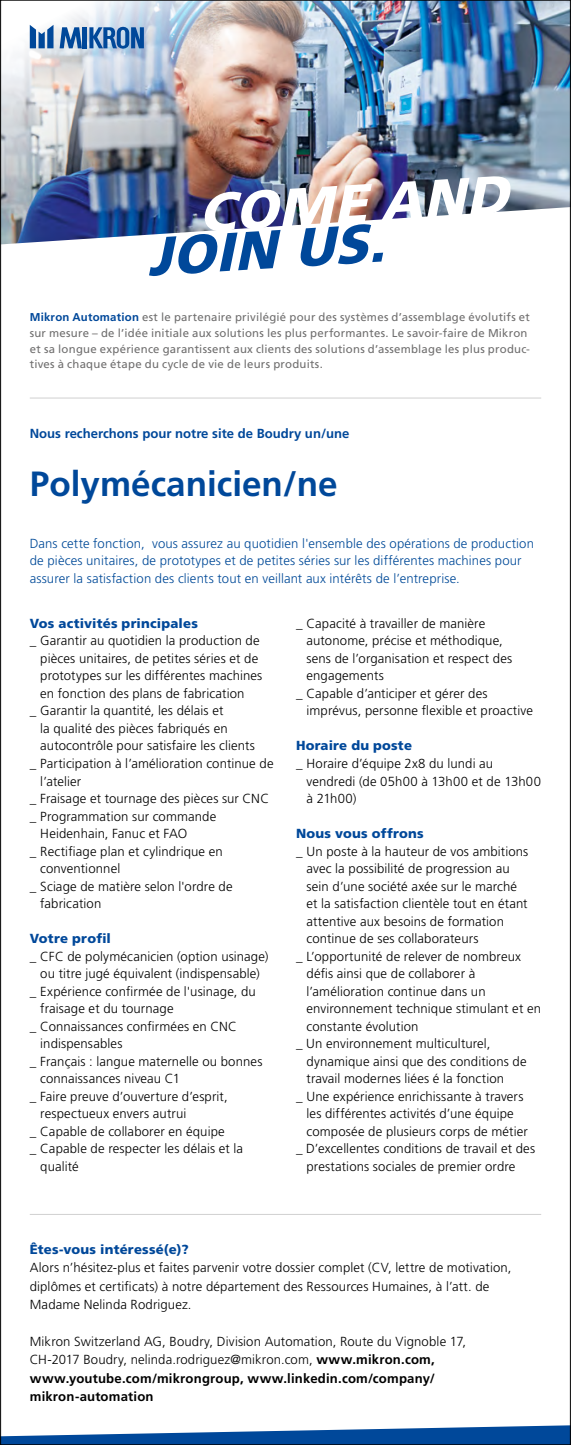
<style>
.page{position:relative;width:571px;height:1445px;background:#fff}
.page>*{position:absolute;margin:0;border:0;box-sizing:border-box;transform-origin:0 0}
.t1{font:italic 900 54.07px "Frutiger LT Std";color:#fff}
.t2{font:italic 900 54.07px "Frutiger LT Std";color:#00489a}
.Vacancy{font:700 35px "Frutiger LT Std";color:#00489a}
.Running_text{font:300 13.12px/17.5px "Frutiger LT Std";letter-spacing:.01em;color:#000}
.Running_text-2{font:300 13.12px/17.5px "Frutiger LT Std";letter-spacing:.01em;color:#004a98}
.Running_text-3{font:900 13.12px "Frutiger LT Std";letter-spacing:.015em;color:#00489a}
.Introduction{font:700 13.12px "Frutiger LT Std";color:#00489a}
.Portrait{font:11.38px/15.8px "Frutiger LT Std";letter-spacing:.02em;color:#706f6f}
.s1{font-weight:700;color:#00489a}
.s2{font-weight:900;color:#00489a}
.s3{font-weight:700}
</style>
<div class="page">
<svg style="left:2px;top:1425px;width:566px;height:17px"></svg>
<hr style="left:30px;top:1213px;width:511px;height:1px;background:#d0d0d0">
<hr style="left:30px;top:397px;width:511px;height:1px;background:#d0d0d0">
<img style="left:452px;top:2px;width:116px;height:213px">
<img style="left:2px;top:2px;width:450px;height:243px">
<svg style="left:30px;top:25px;width:23px;height:23px"></svg>
<svg style="left:60px;top:27px;width:22px;height:21px"></svg>
<hr style="left:83px;top:27px;width:4px;height:21px;background:#00489a">
<svg style="left:89px;top:27px;width:55px;height:22px"></svg>
<p class="t1" style="left:196px;top:179px;width:311px;rotate:-3deg">COME AND</p>
<p class="t2" style="left:145px;top:223px;width:239px;rotate:-3deg">JOIN US.</p>
<p class="Portrait" style="left:30px;top:309px;width:501px"><span class="s1">Mikron Automation</span> est le partenaire privilégié pour des systèmes d’assemblage évolutifs et sur mesure – de l’idée initiale aux solutions les plus performantes. Le savoir-faire de Mikron et sa longue expérience garantissent aux clients des solutions d’assemblage les plus produc&shy;tives à chaque étape du cycle de vie de leurs produits.</p>
<p class="Introduction" style="left:30px;top:425px;width:321px">Nous recherchons pour notre site de Boudry un/une</p>
<p class="Vacancy" style="left:30px;top:463px;width:309px">Polymécanicien/ne</p>
<p class="Running_text-2" style="left:30px;top:534px;width:505px">Dans cette fonction, vous assurez au quotidien l'ensemble des opérations de production de pièces unitaires, de prototypes et de petites séries sur les différentes machines pour assurer la satisfaction des clients tout en veillant aux intérêts de l’entreprise.</p>
<p class="Running_text-3" style="left:30px;top:615px;width:169px">Vos activités principales</p>
<p class="Running_text" style="left:40px;top:632px;width:223px;text-indent:-10px">_ Garantir au quotidien la production de pièces unitaires, de petites séries et de prototypes sur les différentes machines en fonction des plans de fabrication</p>
<p class="Running_text" style="left:40px;top:702px;width:216px;text-indent:-10px">_ Garantir la quantité, les délais et<br>la qualité des pièces fabriqués en autocontrôle pour satisfaire les clients</p>
<p class="Running_text" style="left:40px;top:754px;width:235px;text-indent:-10px">_ Participation à l’amélioration continue de l’atelier</p>
<p class="Running_text" style="left:30px;top:789px;width:241px">_ Fraisage et tournage des pièces sur CNC</p>
<p class="Running_text" style="left:40px;top:807px;width:177px;text-indent:-10px">_ Programmation sur commande<br>Heidenhain, Fanuc et FAO</p>
<p class="Running_text" style="left:40px;top:842px;width:184px;text-indent:-10px">_ Rectifiage plan et cylindrique en conventionnel</p>
<p class="Running_text" style="left:40px;top:877px;width:194px;text-indent:-10px">_ Sciage de matière selon l'ordre de fabrication</p>
<p class="Running_text-3" style="left:30px;top:930px;width:83px">Votre profil</p>
<p class="Running_text" style="left:30px;top:947px;width:240px;text-align:center">_ CFC de polymécanicien (option usinage) ou titre jugé équivalent (indispensable)</p>
<p class="Running_text" style="left:40px;top:982px;width:217px;text-indent:-10px">_ Expérience confirmée de l'usinage, du fraisage et du tournage</p>
<p class="Running_text" style="left:40px;top:1017px;width:198px;text-indent:-10px">_ Connaissances confirmées en CNC indispensables</p>
<p class="Running_text" style="left:40px;top:1052px;width:223px;text-indent:-10px">_ Français : langue maternelle ou bonnes connaissances niveau C1</p>
<p class="Running_text" style="left:40px;top:1087px;width:189px;text-indent:-10px">_ Faire preuve d’ouverture d’esprit, respectueux envers autrui</p>
<p class="Running_text" style="left:30px;top:1122px;width:196px">_ Capable de collaborer en équipe</p>
<p class="Running_text" style="left:40px;top:1139px;width:204px;text-indent:-10px">_ Capable de respecter les délais et la qualité</p>
<p class="Running_text" style="left:306px;top:614px;width:207px;text-indent:-10px">_ Capacité à travailler de manière autonome, précise et méthodique, sens de l’organisation et respect des engagements</p>
<p class="Running_text" style="left:306px;top:684px;width:228px;text-indent:-10px">_ Capable d’anticiper et gérer des imprévus, personne flexible et proactive</p>
<p class="Running_text-3" style="left:296px;top:737px;width:117px">Horaire du poste</p>
<p class="Running_text" style="left:306px;top:754px;width:236px;text-indent:-10px">_ Horaire d’équipe 2x8 du lundi au vendredi (de 05h00 à 13h00 et de 13h00 à 21h00)</p>
<p class="Running_text-3" style="left:296px;top:825px;width:129px">Nous vous offrons</p>
<p class="Running_text" style="left:306px;top:842px;width:223px;text-indent:-10px">_ Un poste à la hauteur de vos ambitions avec la possibilité de progression au sein d’une société axée sur le marché et la satisfaction clientèle tout en étant attentive aux besoins de formation continue de ses collaborateurs</p>
<p class="Running_text" style="left:306px;top:947px;width:236px;text-indent:-10px">_ L’opportunité de relever de nombreux défis ainsi que de collaborer à l’amélioration continue dans un environnement technique stimulant et en constante évolution</p>
<p class="Running_text" style="left:306px;top:1034px;width:221px;text-indent:-10px">_ Un environnement multiculturel, dynamique ainsi que des conditions de travail modernes liées é la fonction</p>
<p class="Running_text" style="left:306px;top:1087px;width:223px;text-indent:-10px">_ Une expérience enrichissante à travers les différentes activités d’une équipe composée de plusieurs corps de métier</p>
<p class="Running_text" style="left:306px;top:1139px;width:230px;text-indent:-10px">_ D’excellentes conditions de travail et des prestations sociales de premier ordre</p>
<p class="Running_text" style="left:30px;top:1240px;width:483px;line-height:18.4px"><span class="s2">Êtes-vous intéressé(e)?<br></span>Alors n’hésitez-plus et faites parvenir votre dossier complet (CV, lettre de motivation, diplômes et certificats) à notre département des Ressources Humaines, à l’att. de Madame Nelinda Rodriguez.</p>
<p class="Running_text" style="left:30px;top:1331px;width:438px;line-height:18.4px">Mikron Switzerland AG, Boudry, Division Automation, Route du Vignoble 17, CH-2017 Boudry, nelinda.rodriguez@mikron.com, <span class="s3">www.mikron.com, www.youtube.com/mikrongroup, www.linkedin.com/company/ mikron-automation</span></p>
</div>
